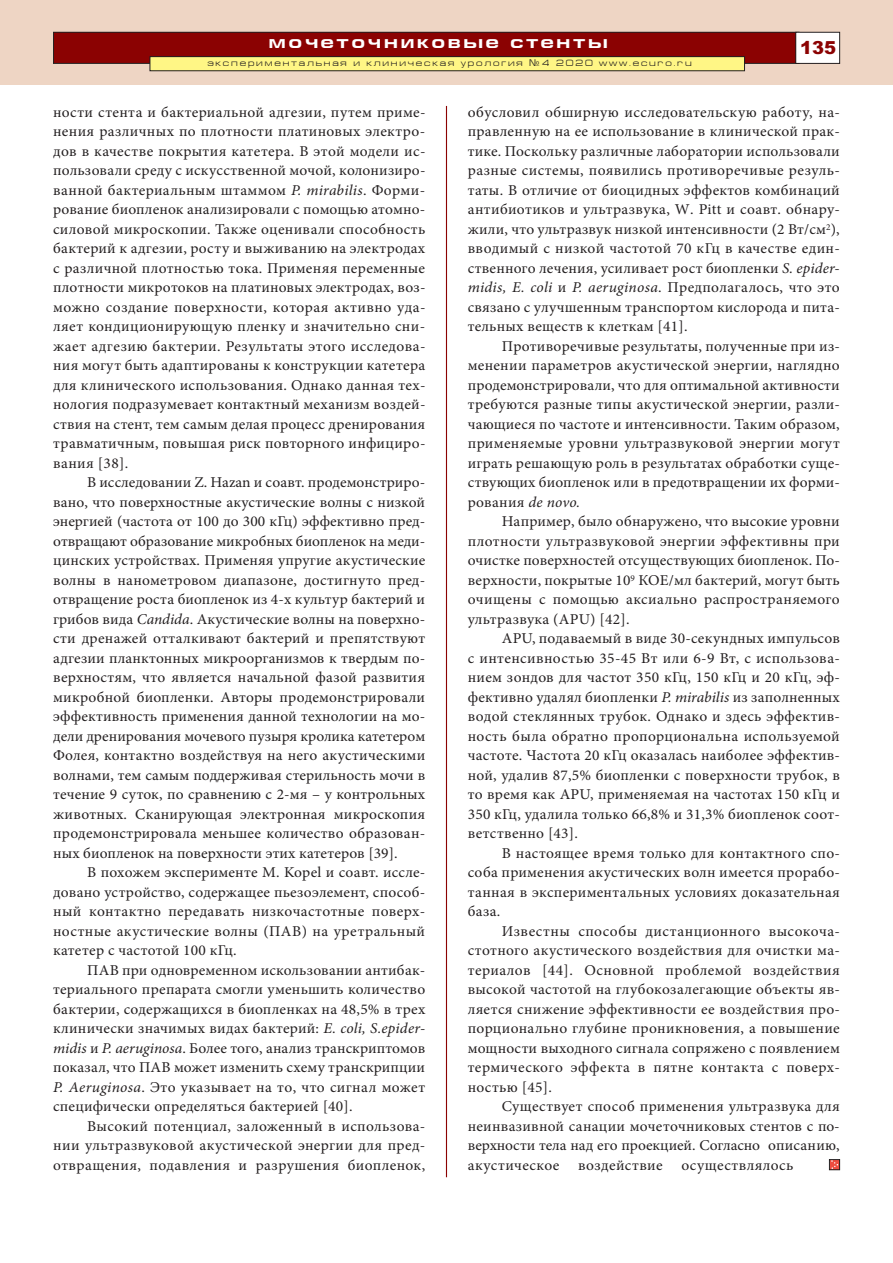
<style>
.page{position:relative;width:893px;height:1263px;background:#fff}
.page>*{position:absolute;margin:0;border:0;box-sizing:border-box;transform-origin:0 0}
.t1{font:700 18px "Europe Ext";letter-spacing:.15em;color:#fff}
.t2{font:900 18px "Arial";color:#8b0202}
.t3{font:15px/19.5px "Minion Pro";letter-spacing:.02em;color:#231f20;text-align:justify}
.t4{font:9px "Europe Ext Normal";letter-spacing:.2em;color:#231f20}
.s1{font-family:"Europe"}
.s2{font-style:italic}
</style>
<div class="page">
<div style="left:829px;top:1159px;width:11px;height:11px;border:1px solid #231f20"></div>
<svg style="left:830px;top:1159px;width:9px;height:10px"></svg>
<hr style="left:446px;top:106px;width:1px;height:1071px;background:#8b0202">
<div style="left:0;top:0;width:893px;height:85px;background:#eed5c4"></div>
<div style="left:54px;top:33px;width:745px;height:30px;background:#8b0202"></div>
<div style="left:53px;top:32px;width:746px;height:32px;border:1px solid #231f20"></div>
<div style="left:796px;top:33px;width:43px;height:30px;background:#fff"></div>
<div style="left:795px;top:32px;width:45px;height:32px;border:1px solid #231f20"></div>
<div style="left:150px;top:57px;width:594px;height:13px;background:#fff685"></div>
<div style="left:150px;top:56px;width:595px;height:15px;border:1px solid #231f20"></div>
<p class="t1" style="left:268px;top:31px;width:341px">мочеточниковые стенты</p>
<p class="t4" style="left:207px;top:58px;width:486px">экспериментальная и клиническая урология <span class="s1">¹</span>4 2020 www.ecuro.ru</p>
<p class="t2" style="left:800px;top:37px;width:38px">135</p>
<p class="t3" style="left:53px;top:104px;width:374px">ности стента и бактериальной адгезии, путем приме&shy;нения различных по плотности платиновых электро&shy;дов в качестве покрытия катетера. В этой модели ис&shy;пользовали среду с искусственной мочой, колонизиро&shy;ванной бактериальным штаммом <span class="s2">P. mirabilis</span>. Форми&shy;рование биопленок анализировали с помощью атомно&shy;силовой микроскопии. Также оценивали способность бактерий к адгезии, росту и выживанию на электродах с различной плотностью тока. Применяя переменные плотности микротоков на платиновых электродах, воз&shy;можно создание поверхности, которая активно уда&shy;ляет кондиционирующую пленку и значительно сни&shy;жает адгезию бактерии. Результаты этого исследова&shy;ния могут быть адаптированы к конструкции катетера для клинического использования. Однако данная тех&shy;нология подразумевает контактный механизм воздей&shy;ствия на стент, тем самым делая процесс дренирования травматичным, повышая риск повторного инфициро&shy;вания [38].</p>
<p class="t3" style="left:53px;top:474px;width:374px;text-indent:34px">В исследовании Z. Hazan и соавт. продемонстриро&shy;вано, что поверхностные акустические волны с низкой энергией (частота от 100 до 300 кГц) эффективно пред&shy;отвращают образование микробных биопленок на меди&shy;цинских устройствах. Применяя упругие акустические волны в нанометровом диапазоне, достигнуто пред&shy;отвращение роста биопленок из 4-х культур бактерий и грибов вида <span class="s2">Candida</span>. Акустические волны на поверхно&shy;сти дренажей отталкивают бактерий и препятствуют адгезии планктонных микроорганизмов к твердым по&shy;верхностям, что является начальной фазой развития микробной биопленки. Авторы продемонстрировали эффективность применения данной технологии на мо&shy;дели дренирования мочевого пузыря кролика катетером Фолея, контактно воздействуя на него акустическими волнами, тем самым поддерживая стерильность мочи в течение 9 суток, по сравнению с 2-мя – у контрольных животных. Сканирующая электронная микроскопия продемонстрировала меньшее количество образован&shy;ных биопленок на поверхности этих катетеров [39].</p>
<p class="t3" style="left:53px;top:864px;width:374px;text-indent:34px">В похожем эксперименте M. Kopel и соавт. иссле&shy;довано устройство, содержащее пьезоэлемент, способ&shy;ный контактно передавать низкочастотные поверх&shy;ностные акустические волны (ПАВ) на уретральный катетер с частотой 100 кГц.</p>
<p class="t3" style="left:53px;top:962px;width:374px;text-indent:34px">ПАВ при одновременном искользовании антибак&shy;териального препарата смогли уменьшить количество бактерии, содержащихся в биопленках на 48,5% в трех клинически значимых видах бактерий: <span class="s2">E. coli, S.epider&shy;midis</span> и <span class="s2">P. aeruginosa</span>. Более того, анализ транскриптомов показал, что ПАВ может изменить схему транскрипции <span class="s2">P. Aeruginosa</span>. Это указывает на то, что сигнал может специфически определяться бактерией [40].</p>
<p class="t3" style="left:53px;top:1118px;width:374px;text-indent:34px">Высокий потенциал, заложенный в использова&shy;нии ультразвуковой акустической энергии для пред&shy;отвращения, подавления и разрушения биопленок,</p>
<p class="t3" style="left:468px;top:104px;width:374px">обусловил обширную исследовательскую работу, на&shy;правленную на ее использование в клинической прак&shy;тике. Поскольку различные лаборатории использовали разные системы, появились противоречивые резуль&shy;таты. В отличие от биоцидных эффектов комбинаций антибиотиков и ультразвука, W. Pitt и соавт. обнару&shy;жили, что ультразвук низкой интенсивности (2 Вт/см<sup>2</sup>), вводимый с низкой частотой 70 кГц в качестве един&shy;ственного лечения, усиливает рост биопленки <span class="s2">S. epider&shy;midis, E. coli</span> и <span class="s2">P. aeruginosa</span>. Предполагалось, что это связано с улучшенным транспортом кислорода и пита&shy;тельных веществ к клеткам [41].</p>
<p class="t3" style="left:468px;top:338px;width:374px;text-indent:34px">Противоречивые результаты, полученные при из&shy;менении параметров акустической энергии, наглядно продемонстрировали, что для оптимальной активности требуются разные типы акустической энергии, разли&shy;чающиеся по частоте и интенсивности. Таким образом, применяемые уровни ультразвуковой энергии могут играть решающую роль в результатах обработки суще&shy;ствующих биопленок или в предотвращении их форми&shy;рования <span class="s2">de novo.</span></p>
<p class="t3" style="left:468px;top:513px;width:374px;text-indent:34px">Например, было обнаружено, что высокие уровни плотности ультразвуковой энергии эффективны при очистке поверхностей отсуществующих биопленок. По&shy;верхности, покрытые 10<sup>9</sup> КОЕ/мл бактерий, могут быть очищены с помощью аксиально распространяемого ультразвука (APU) [42].</p>
<p class="t3" style="left:468px;top:630px;width:374px;text-indent:34px">APU, подаваемый в виде 30-секундных импульсов с интенсивностью 35-45 Вт или 6-9 Вт, с использова&shy;нием зондов для частот 350 кГц, 150 кГц и 20 кГц, эф&shy;фективно удалял биопленки <span class="s2">P. mirabilis</span> из заполненных водой стеклянных трубок. Однако и здесь эффектив&shy;ность была обратно пропорциональна используемой частоте. Частота 20 кГц оказалась наиболее эффектив&shy;ной, удалив 87,5% биопленки с поверхности трубок, в то время как APU, применяемая на частотах 150 кГц и 350 кГц, удалила только 66,8% и 31,3% биопленок соот&shy;ветственно [43].</p>
<p class="t3" style="left:468px;top:845px;width:374px;text-indent:34px">В настоящее время только для контактного спо&shy;соба применения акустических волн имеется прорабо&shy;танная в экспериментальных условиях доказательная база.</p>
<p class="t3" style="left:468px;top:923px;width:374px;text-indent:34px">Известны способы дистанционного высокоча&shy;стотного акустического воздействия для очистки ма&shy;териалов [44]. Основной проблемой воздействия высокой частотой на глубокозалегающие объекты яв&shy;ляется снижение эффективности ее воздействия про&shy;порционально глубине проникновения, а повышение мощности выходного сигнала сопряжено с появлением термического эффекта в пятне контакта с поверх&shy;ностью [45].</p>
<p class="t3" style="left:468px;top:1098px;width:374px;text-indent:34px">Существует способ применения ультразвука для неинвазивной санации мочеточниковых стентов с по&shy;верхности тела над его проекцией. Согласно описанию, акустическое воздействие осуществлялось</p>
</div>
